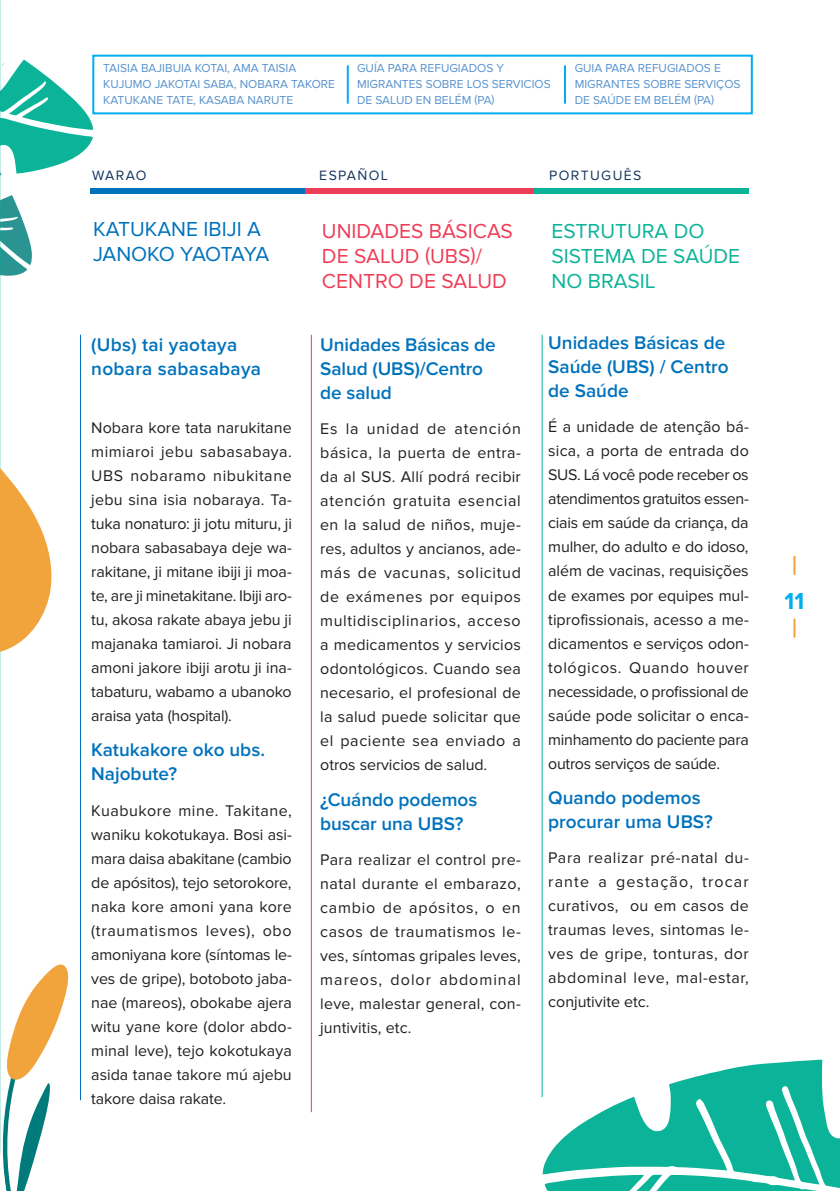
<style>
.page{position:relative;width:840px;height:1191px;background:#fff}
.page>*{position:absolute;margin:0;border:0;box-sizing:border-box;transform-origin:0 0}
.t1{font:700 24px "Proxima Nova A";color:#00aeef}
.t2{font:21px/25px "Proxima Nova";color:#ee3d56}
.t3{font:21px/25px "Proxima Nova";color:#0bb498}
.t4{font:21px/25px "Proxima Nova";color:#0072bc}
.List_Paragraph{font:600 19px/24px "Proxima Nova";color:#0072bc}
.List_Paragraph-2{font:16px/24px "Proxima Nova";color:#231f20;text-align:justify}
.Texto_box_saude{font:14px "Proxima Nova";letter-spacing:.1em;color:#14365e}
.t5{font:12px/16px "Proxima Nova";color:#5793ce}
</style>
<div class="page">
<svg style="left:0;top:0;width:93px;height:276px"></svg>
<div style="left:92px;top:55px;width:660px;height:59px;border:2px solid #00aeef"></div>
<hr style="left:346px;top:65px;width:2px;height:39px;background:#00aeef">
<hr style="left:563px;top:65px;width:2px;height:39px;background:#00aeef">
<svg style="left:793px;top:556px;width:2px;height:19px"></svg>
<svg style="left:793px;top:618px;width:2px;height:19px"></svg>
<div style="left:90px;top:188px;width:215px;height:5px;background:#0072bc"></div>
<div style="left:305px;top:188px;width:229px;height:5px;background:#ee3d56"></div>
<div style="left:534px;top:188px;width:214px;height:5px;background:#0bb498"></div>
<svg style="left:0;top:384px;width:69px;height:807px"></svg>
<hr style="left:311px;top:335px;width:1px;height:777px;background:#ee3d56">
<hr style="left:80px;top:335px;width:1px;height:765px;background:#0072bc">
<hr style="left:541px;top:335px;width:1px;height:762px;background:#0bb498">
<svg style="left:542px;top:1059px;width:297px;height:132px"></svg>
<p class="t5" style="left:357px;top:61px;width:195px">GUÍA PARA REFUGIADOS Y<br>MIGRANTES SOBRE LOS SERVICIOS<br>DE SALUD EN BELÉM (PA)</p>
<p class="t5" style="left:103px;top:61px;width:233px">TAISIA BAJIBUIA KOTAI, AMA TAISIA<br>KUJUMO JAKOTAI SABA, NOBARA TAKORE<br>KATUKANE TATE, KASABA NARUTE</p>
<p class="t5" style="left:574px;top:61px;width:167px">GUIA PARA REFUGIADOS E<br>MIGRANTES SOBRE SERVIÇOS<br>DE SAÚDE EM BELÉM (PA)</p>
<p class="Texto_box_saude" style="left:92px;top:167px;width:56px">WARAO</p>
<p class="Texto_box_saude" style="left:319px;top:167px;width:70px">ESPAÑOL</p>
<p class="Texto_box_saude" style="left:549px;top:167px;width:94px">PORTUGUÊS</p>
<p class="t4" style="left:93px;top:216px;width:178px">KATUKANE IBIJI A<br>JANOKO YAOTAYA</p>
<p class="t2" style="left:322px;top:219px;width:192px">UNIDADES BÁSICAS<br>DE SALUD (UBS)/<br>CENTRO DE SALUD</p>
<p class="t3" style="left:551px;top:219px;width:190px">ESTRUTURA DO<br>SISTEMA DE SAÚDE<br>NO BRASIL</p>
<p class="List_Paragraph" style="left:91px;top:333px;width:171px">(Ubs) tai yaotaya nobara sabasabaya</p>
<p class="List_Paragraph-2" style="left:91px;top:416px;width:202px">Nobara kore tata narukitane mimiaroi jebu sabasabaya.<br>UBS nobaramo nibukitane jebu sina isia nobaraya. Ta&shy;tuka nonaturo: ji jotu mituru, ji nobara sabasabaya deje wa&shy;rakitane, ji mitane ibiji ji moa&shy;te, are ji minetakitane. Ibiji aro&shy;tu, akosa rakate abaya jebu ji majanaka tamiaroi. Ji nobara amoni jakore ibiji arotu ji ina&shy;tabaturu, wabamo a ubanoko araisa yata (hospital).</p>
<p class="List_Paragraph" style="left:91px;top:738px;width:175px">Katukakore oko ubs.<br>Najobute?</p>
<p class="List_Paragraph-2" style="left:91px;top:798px;width:202px">Kuabukore mine. Takitane, waniku kokotukaya. Bosi asi&shy;mara daisa abakitane (cambio de apósitos), tejo setorokore, naka kore amoni yana kore (traumatismos leves), obo amoniyana kore (síntomas le&shy;ves de gripe), botoboto jaba&shy;nae (mareos), obokabe ajera witu yane kore (dolor abdo&shy;minal leve), tejo kokotukaya asida tanae takore mú ajebu takore daisa rakate.</p>
<p class="List_Paragraph" style="left:320px;top:333px;width:177px">Unidades Básicas de<br>Salud (UBS)/Centro de salud</p>
<p class="List_Paragraph-2" style="left:320px;top:417px;width:202px">Es la unidad de atención básica, la puerta de entra&shy;da al SUS. Allí podrá recibir atención gratuita esencial en la salud de niños, muje&shy;res, adultos y ancianos, ade&shy;más de vacunas, solicitud de exámenes por equipos multidisciplinarios, acceso a medicamentos y servicios odontológicos. Cuando sea necesario, el profesional de la salud puede solicitar que el paciente sea enviado a otros servicios de salud.</p>
<p class="List_Paragraph" style="left:320px;top:787px;width:158px">¿Cuándo podemos buscar una UBS?</p>
<p class="List_Paragraph-2" style="left:320px;top:848px;width:202px">Para realizar el control pre&shy;natal durante el embarazo, cambio de apósitos, o en casos de traumatismos le&shy;ves, síntomas gripales leves, mareos, dolor abdominal leve, malestar general, con&shy;juntivitis, etc.</p>
<p class="List_Paragraph" style="left:548px;top:331px;width:182px">Unidades Básicas de<br>Saúde (UBS) / Centro de Saúde</p>
<p class="List_Paragraph-2" style="left:548px;top:415px;width:202px">É a unidade de atenção bá&shy;sica, a porta de entrada do SUS. Lá você pode receber os atendimentos gratuitos essen&shy;ciais em saúde da criança, da mulher, do adulto e do idoso, além de vacinas, requisições de exames por equipes mul&shy;tiprofissionais, acesso a me&shy;dicamentos e serviços odon&shy;tológicos. Quando houver necessidade, o profissional de saúde pode solicitar o enca&shy;minhamento do paciente para outros serviços de saúde.</p>
<p class="List_Paragraph" style="left:548px;top:786px;width:166px">Quando podemos procurar uma UBS?</p>
<p class="List_Paragraph-2" style="left:548px;top:846px;width:202px">Para realizar pré-natal du&shy;rante a gestação, trocar curativos, ou em casos de traumas leves, sintomas le&shy;ves de gripe, tonturas, dor abdominal leve, mal-estar, conjutivite etc.</p>
<h1 class="t1" style="left:784px;top:587px;width:21px">11</h1>
</div>
